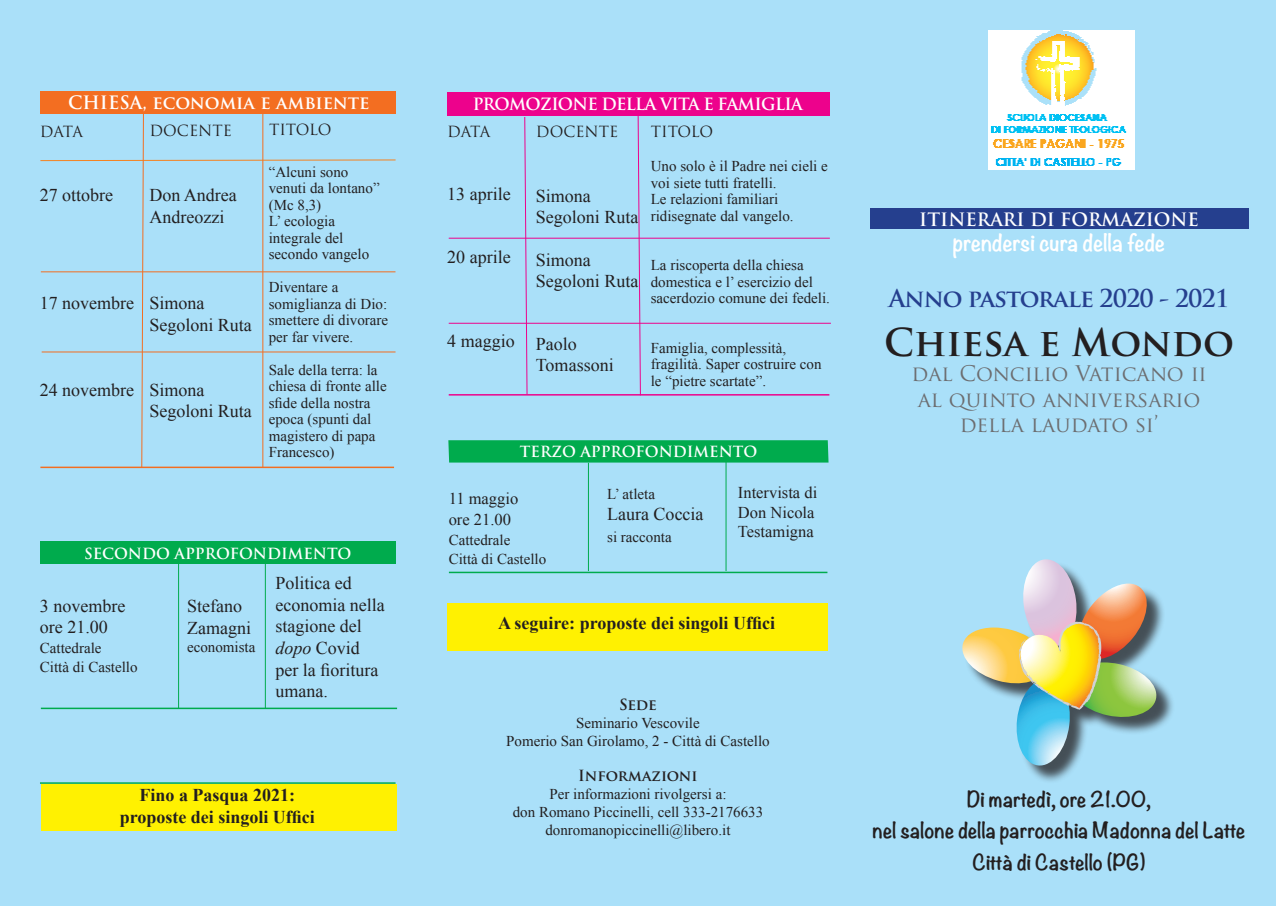
<style>
.page{position:relative;width:1276px;height:906px;background:#aae0f9}
.page>*{position:absolute;margin:0;border:0;box-sizing:border-box;transform-origin:0 0}
.t1{font:700 37.5px "Trajan Pro";color:#231f20}
.t2{font:700 24px "Trajan Pro";letter-spacing:-.04em;color:#253f8e}
.t3{font:21px "Trajan Pro";letter-spacing:-.005em;color:#6c6d70}
.t4{font:700 21px "Noteworthy";color:#fff}
.t5{font:700 19.5px "Noteworthy";color:#231f20}
.t6{font:18px/21.6px "Times New Roman";color:#231f20}
.t7{font:700 18px "Times New Roman";color:#231f20}
.t8{font:700 18px "Trajan Pro";color:#fff}
.t9{font:16.5px "Times New Roman";color:#231f20}
.t10{font:700 16.5px "Trajan Pro";letter-spacing:-.04em;color:#fff}
.t11{font:15px/16.5px "Times New Roman";color:#231f20}
.t12{font:700 15px "Trajan Pro";color:#fff}
.t13{font:15px "Trajan Pro";color:#231f20}
.t14{font:700 15px "Trajan Pro";letter-spacing:-.005em;color:#231f20}
.s1{font-style:italic}
</style>
<div class="page">
<div style="left:965px;top:562px;width:209px;height:222px;background:#231f20;opacity:.75"></div>
<svg style="left:962px;top:559px;width:197px;height:208px"></svg>
<div style="left:870px;top:208px;width:378px;height:21px;background:#253f8e"></div>
<svg style="left:40px;top:113px;width:356px;height:355px"></svg>
<hr style="left:262px;top:113px;width:1px;height:354px;background:#f36e21">
<hr style="left:40px;top:466px;width:354px;height:2px;background:#f36e21">
<div style="left:448px;top:440px;width:380px;height:22px;background:#00ab4d"></div>
<div style="left:40px;top:541px;width:355px;height:22px;background:#00ab4d"></div>
<div style="left:447px;top:92px;width:382px;height:24px;background:#ed028c"></div>
<div style="left:40px;top:91px;width:355px;height:23px;background:#f36e21"></div>
<hr style="left:40px;top:782px;width:355px;height:2px;background:#00ab4d">
<hr style="left:449px;top:571px;width:378px;height:2px;background:#00ab4d">
<hr style="left:178px;top:563px;width:1px;height:145px;background:#00ab4d">
<hr style="left:588px;top:463px;width:1px;height:108px;background:#00ab4d">
<hr style="left:265px;top:563px;width:1px;height:145px;background:#00ab4d">
<hr style="left:725px;top:460px;width:1px;height:111px;background:#00ab4d">
<hr style="left:449px;top:238px;width:381px;height:1px;background:#ed028c">
<hr style="left:449px;top:323px;width:382px;height:1px;background:#ed028c">
<hr style="left:449px;top:394px;width:380px;height:1px;background:#ed028c">
<div style="left:447px;top:602px;width:380px;height:48px;background:#fff101"></div>
<svg style="left:524px;top:117px;width:4px;height:278px"></svg>
<svg style="left:637px;top:116px;width:4px;height:280px"></svg>
<div style="left:42px;top:784px;width:355px;height:46px;background:#fff101"></div>
<hr style="left:41px;top:707px;width:356px;height:2px;background:#00ab4d">
<img style="left:988px;top:30px;width:146px;height:139px">
<p class="t8" style="left:68px;top:91px;width:303px">CHIESA, economia e ambiente</p>
<p class="t10" style="left:473px;top:94px;width:331px">PROMOZIONE DELLA VITA E FAMIGLIA</p>
<p class="t13" style="left:40px;top:122px;width:45px">DATA</p>
<p class="t13" style="left:149px;top:121px;width:84px">DOCENTE</p>
<p class="t13" style="left:269px;top:120px;width:64px">TITOLO</p>
<p class="t6" style="left:40px;top:184px;width:75px">27 ottobre</p>
<p class="t6" style="left:149px;top:184px;width:89px">Don Andrea</p>
<p class="t6" style="left:149px;top:205px;width:76px">Andreozzi</p>
<p class="t6" style="left:40px;top:292px;width:96px">17 novembre</p>
<p class="t6" style="left:149px;top:292px;width:57px">Simona</p>
<p class="t6" style="left:149px;top:313px;width:104px">Segoloni Ruta</p>
<p class="t6" style="left:40px;top:379px;width:96px">24 novembre</p>
<p class="t6" style="left:149px;top:378px;width:57px">Simona</p>
<p class="t6" style="left:149px;top:400px;width:104px">Segoloni Ruta</p>
<p class="t11" style="left:269px;top:163px;width:112px">“Alcuni sono venuti da lontano” (Mc 8,3)</p>
<p class="t11" style="left:269px;top:212px;width:102px">L’ ecologia integrale del secondo vangelo</p>
<p class="t11" style="left:269px;top:278px;width:120px">Diventare a somiglianza di Dio:</p>
<p class="t11" style="left:269px;top:311px;width:121px">smettere di divorare per far vivere.</p>
<p class="t11" style="left:269px;top:361px;width:119px">Sale della terra: la chiesa di fronte alle sfide della nostra epoca (spunti dal magistero di papa<br>Francesco)</p>
<p class="t12" style="left:84px;top:544px;width:269px">SECONDO APPROFONDIMENTO</p>
<p class="t6" style="left:40px;top:594px;width:87px">3 novembre</p>
<p class="t6" style="left:40px;top:616px;width:69px">ore 21.00</p>
<p class="t11" style="left:40px;top:639px;width:63px">Cattedrale</p>
<p class="t11" style="left:40px;top:658px;width:99px">Città di Castello</p>
<p class="t6" style="left:187px;top:595px;width:65px">Stefano<br>Zamagni</p>
<p class="t11" style="left:187px;top:638px;width:70px">economista</p>
<p class="t6" style="left:275px;top:572px;width:78px">Politica ed</p>
<p class="t6" style="left:275px;top:594px;width:111px">economia nella stagione del</p>
<p class="t6" style="left:275px;top:637px;width:86px"><span class="s1">dopo</span> Covid</p>
<p class="t6" style="left:275px;top:658px;width:104px">per la fioritura umana.</p>
<p class="t7" style="left:140px;top:783px;width:157px">Fino a Pasqua 2021:</p>
<p class="t7" style="left:120px;top:804px;width:197px">proposte dei singoli Uffici</p>
<p class="t13" style="left:447px;top:122px;width:45px">DATA</p>
<p class="t6" style="left:447px;top:183px;width:65px">13 aprile</p>
<p class="t6" style="left:447px;top:246px;width:65px">20 aprile</p>
<p class="t6" style="left:447px;top:330px;width:69px">4 maggio</p>
<p class="t13" style="left:536px;top:122px;width:84px">DOCENTE</p>
<p class="t6" style="left:536px;top:184px;width:57px">Simona</p>
<p class="t6" style="left:536px;top:206px;width:104px">Segoloni Ruta</p>
<p class="t6" style="left:536px;top:249px;width:57px">Simona</p>
<p class="t6" style="left:536px;top:270px;width:104px">Segoloni Ruta</p>
<p class="t6" style="left:536px;top:333px;width:43px">Paolo</p>
<p class="t6" style="left:536px;top:354px;width:79px">Tomassoni</p>
<p class="t13" style="left:651px;top:122px;width:64px">TITOLO</p>
<p class="t11" style="left:651px;top:157px;width:179px">Uno solo è il Padre nei cieli e voi siete tutti fratelli.</p>
<p class="t11" style="left:651px;top:190px;width:144px">Le relazioni familiari ridisegnate dal vangelo.</p>
<p class="t11" style="left:651px;top:256px;width:181px">La riscoperta della chiesa domestica e l’ esercizio del sacerdozio comune dei fedeli.</p>
<p class="t11" style="left:651px;top:339px;width:172px">Famiglia, complessità, fragilità. Saper costruire con le “pietre scartate”.</p>
<p class="t12" style="left:520px;top:442px;width:239px">TERZO APPROFONDIMENTO</p>
<p class="t11" style="left:607px;top:485px;width:49px">L’ atleta</p>
<p class="t6" style="left:607px;top:503px;width:98px">Laura Coccia</p>
<p class="t11" style="left:607px;top:528px;width:66px">si racconta</p>
<p class="t9" style="left:738px;top:481px;width:81px">Intervista di</p>
<p class="t9" style="left:738px;top:501px;width:78px">Don Nicola</p>
<p class="t9" style="left:738px;top:521px;width:77px">Testamigna</p>
<p class="t9" style="left:449px;top:487px;width:71px">11 maggio</p>
<p class="t9" style="left:449px;top:509px;width:64px">ore 21.00</p>
<p class="t11" style="left:449px;top:531px;width:63px">Cattedrale</p>
<p class="t11" style="left:449px;top:551px;width:99px">Città di Castello</p>
<p class="t7" style="left:498px;top:610px;width:278px">A seguire: proposte dei singoli Uffici</p>
<p class="t14" style="left:619px;top:695px;width:39px">Sede</p>
<p class="t11" style="left:576px;top:714px;width:125px">Seminario Vescovile</p>
<p class="t11" style="left:506px;top:732px;width:265px">Pomerio San Girolamo, 2 - Città di Castello</p>
<p class="t14" style="left:578px;top:765px;width:121px">Informazioni</p>
<p class="t11" style="left:549px;top:785px;width:179px">Per informazioni rivolgersi a:</p>
<p class="t11" style="left:513px;top:803px;width:252px">don Romano Piccinelli, cell 333-2176633</p>
<p class="t11" style="left:545px;top:821px;width:187px">donromanopiccinelli@libero.it</p>
<p class="t8" style="left:919px;top:208px;width:281px">ITINERARI DI FORMAZIONE</p>
<p class="t4" style="left:953px;top:224px;width:214px">prendersi cura della fede</p>
<p class="t2" style="left:888px;top:283px;width:342px">Anno pastorale 2020 - 2021</p>
<p class="t1" style="left:884px;top:319px;width:351px">Chiesa e Mondo</p>
<p class="t3" style="left:911px;top:360px;width:296px">dal Concilio Vaticano ii</p>
<p class="t3" style="left:917px;top:385px;width:284px">al quinto anniversario</p>
<p class="t3" style="left:959px;top:411px;width:200px">della laudato si’</p>
<p class="t5" style="left:967px;top:781px;width:185px">Di martedì, ore 21.00,</p>
<p class="t5" style="left:872px;top:813px;width:374px">nel salone della parrocchia Madonna del Latte</p>
<p class="t5" style="left:972px;top:844px;width:174px">Città di Castello (PG)</p>
</div>
